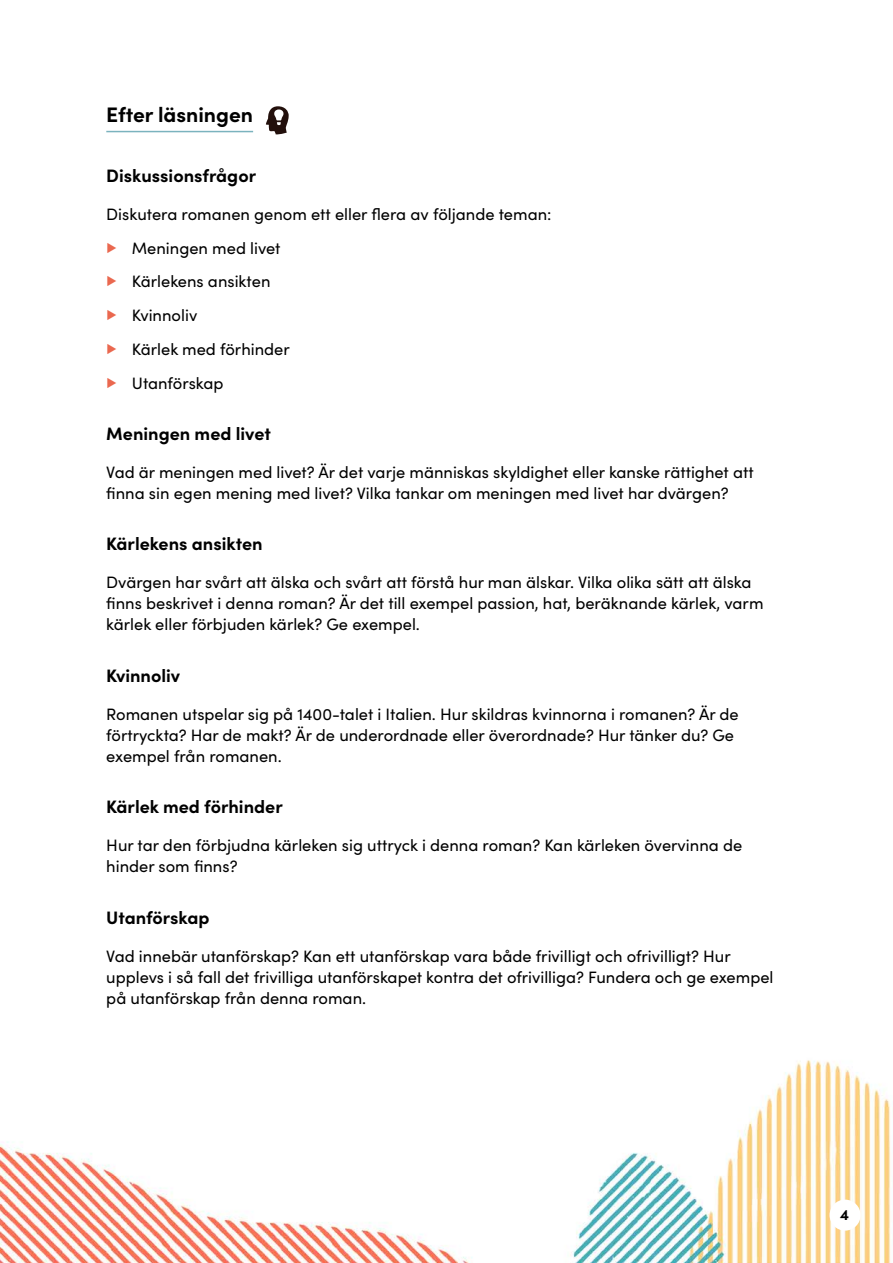
<style>
.page{position:relative;width:893px;height:1263px;background:#fff}
.page>*{position:absolute;margin:0;border:0;box-sizing:border-box;transform-origin:0 0}
.t1{font:700 21px "Sofia Pro";color:#000}
.t2{font:700 18px "Sofia Pro";color:#000}
.t3{font:16.5px/21px "Sofia Pro";color:#000}
.t4{font:700 15px "Sofia Pro";color:#000}
.s1{font-weight:700;color:#ea684f}
</style>
<div class="page">
<img style="left:0;top:130px;width:891px;height:1133px">
<div style="left:830px;top:1199px;width:30px;height:31px;background:#fff;border-radius:50%"></div>
<hr style="left:106px;top:131px;width:147px;height:1px;background:#7bb3be">
<svg style="left:266px;top:106px;width:23px;height:29px"></svg>
<p class="t1" style="left:106px;top:98px;width:148px">Efter läsningen</p>
<p class="t2" style="left:106px;top:162px;width:151px">Diskussionsfrågor</p>
<p class="t3" style="left:106px;top:196px;width:447px;line-height:33.8px">Diskutera romanen genom ett eller flera av följande teman: <span class="s1">▶</span> Meningen med livet<br><span class="s1">▶</span> Kärlekens ansikten<br><span class="s1">▶</span> Kvinnoliv<br><span class="s1">▶</span> Kärlek med förhinder<br><span class="s1">▶</span> Utanförskap</p>
<p class="t2" style="left:106px;top:420px;width:166px">Meningen med livet</p>
<p class="t3" style="left:106px;top:461px;width:649px">Vad är meningen med livet? Är det varje människas skyldighet eller kanske rättighet att finna sin egen mening med livet? Vilka tankar om meningen med livet har dvärgen?</p>
<p class="t2" style="left:106px;top:530px;width:158px">Kärlekens ansikten</p>
<p class="t3" style="left:106px;top:571px;width:659px">Dvärgen har svårt att älska och svårt att förstå hur man älskar. Vilka olika sätt att älska finns beskrivet i denna roman? Är det till exempel passion, hat, beräknande kärlek, varm kärlek eller förbjuden kärlek? Ge exempel.</p>
<p class="t2" style="left:106px;top:662px;width:75px">Kvinnoliv</p>
<p class="t3" style="left:106px;top:703px;width:634px">Romanen utspelar sig på 1400-talet i Italien. Hur skildras kvinnorna i romanen? Är de förtryckta? Har de makt? Är de underordnade eller överordnade? Hur tänker du? Ge exempel från romanen.</p>
<p class="t2" style="left:106px;top:793px;width:178px">Kärlek med förhinder</p>
<p class="t3" style="left:106px;top:834px;width:637px">Hur tar den förbjudna kärleken sig uttryck i denna roman? Kan kärleken övervinna de hinder som finns?</p>
<p class="t2" style="left:106px;top:903px;width:105px">Utanförskap</p>
<p class="t3" style="left:106px;top:944px;width:669px">Vad innebär utanförskap? Kan ett utanförskap vara både frivilligt och ofrivilligt? Hur upplevs i så fall det frivilliga utanförskapet kontra det ofrivilliga? Fundera och ge exempel på utanförskap från denna roman.</p>
<p class="t4" style="left:840px;top:1204px;width:10px">4</p>
</div>
